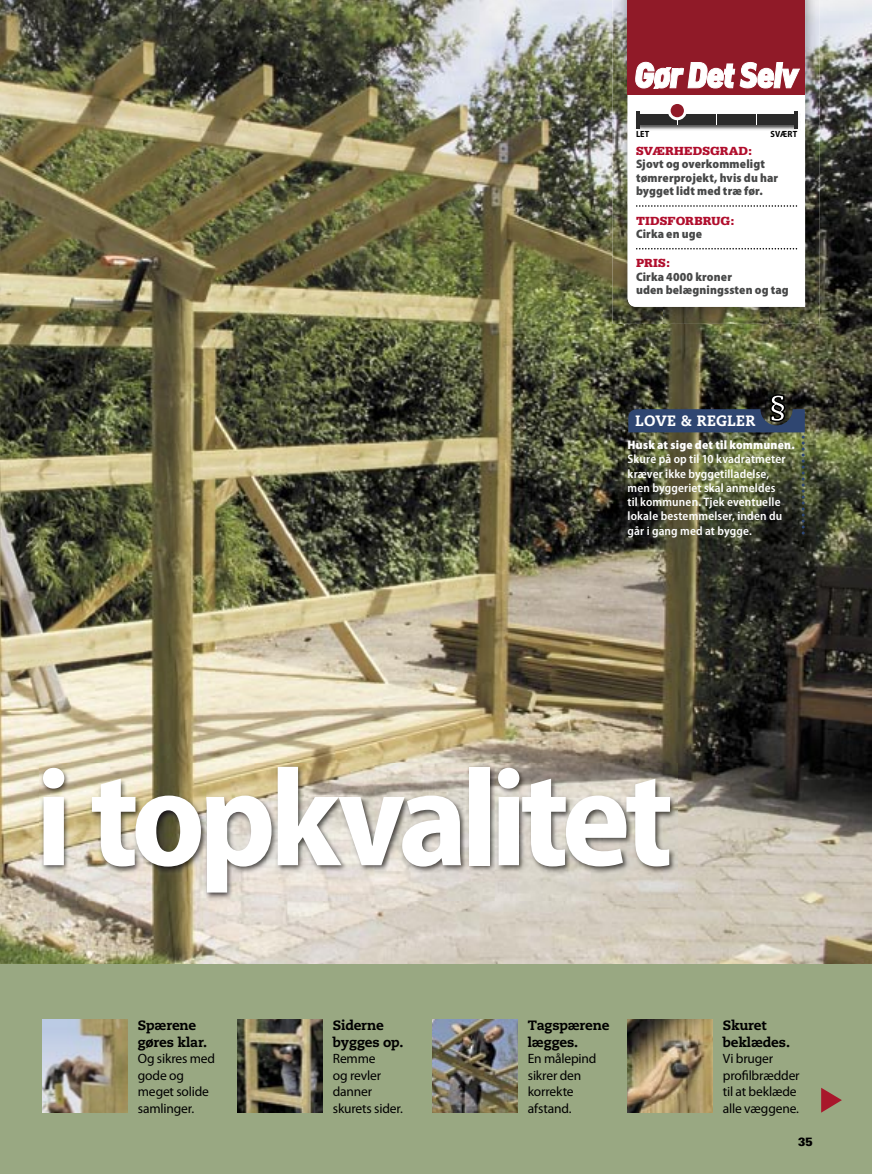
<style>
.page{position:relative;width:872px;height:1174px;background:#fff}
.page>*{position:absolute;margin:0;border:0;box-sizing:border-box;transform-origin:0 0}
.t1{font:700 semi-condensed 139.5px "Myriad Pro";letter-spacing:-.05em;color:#fff}
.t2{font:800 15px "Caecilia LT Std";letter-spacing:.02em;color:#fff}
.t3{font:13.5px/16.5px "Myriad Pro";letter-spacing:-.01em;color:#000}
.t4{font:800 13.5px/16.5px "Caecilia LT Std";letter-spacing:-.015em;color:#000}
.t5{font:900 12.75px "Serifa Std";color:#000}
.t6{font:900 12.45px "Serifa Std";letter-spacing:.005em;color:#b00d2c}
.t7{font:600 semi-condensed 12.3px/14.2px "Myriad Pro";letter-spacing:.01em;color:#fff}
.t8{font:900 semi-condensed 12.3px/13.5px "Myriad Pro";letter-spacing:.01em;color:#474848}
.t9{font:900 semi-condensed 12.3px "Myriad Pro";letter-spacing:.015em;color:#fff}
.t10{font:700 semi-condensed 9px "Myriad Pro";letter-spacing:.015em;color:#000}
</style>
<div class="page">
<img style="left:0;top:0;width:872px;height:964px">
<div style="left:0;top:964px;width:872px;height:210px;background:#99a882"></div>
<svg style="left:821px;top:1088px;width:21px;height:24px"></svg>
<img style="left:627px;top:1019px;width:85px;height:93px">
<img style="left:612px;top:0;width:52px;height:324px">
<img style="left:768px;top:0;width:51px;height:324px">
<img style="left:664px;top:307px;width:104px;height:17px">
<svg style="left:627px;top:95px;width:178px;height:212px"></svg>
<div style="left:627px;top:0;width:178px;height:95px;background:#901a28"></div>
<img style="left:634px;top:113px;width:166px;height:17px">
<div style="left:638px;top:115px;width:158px;height:10px;background:#2a2a2a"></div>
<hr style="left:636px;top:111px;width:3px;height:17px;background:#2a2a2a">
<svg style="left:716px;top:111px;width:1px;height:14px"></svg>
<svg style="left:756px;top:111px;width:1px;height:14px"></svg>
<hr style="left:794px;top:111px;width:3px;height:17px;background:#2a2a2a">
<svg style="left:667px;top:101px;width:20px;height:24px"></svg>
<img style="left:237px;top:1019px;width:85px;height:93px">
<img style="left:432px;top:1019px;width:85px;height:93px">
<img style="left:43px;top:1019px;width:85px;height:93px">
<svg style="left:628px;top:394px;width:177px;height:140px;background:#484e3e"></svg>
<svg style="left:636px;top:205px;width:161px;height:2px"></svg>
<svg style="left:636px;top:248px;width:161px;height:1px"></svg>
<img style="left:39px;top:763px;width:638px;height:137px">
<svg style="left:635px;top:62px;width:164px;height:26px"></svg>
<p class="t10" style="left:636px;top:128px;width:15px">LET</p>
<p class="t10" style="left:770px;top:128px;width:28px">SVÆRT</p>
<p class="t6" style="left:636px;top:143px;width:118px">SVÆRHEDSGRAD:</p>
<p class="t8" style="left:636px;top:158px;width:144px">Sjovt og overkommeligt tømrerprojekt, hvis du har bygget lidt med træ før.</p>
<p class="t6" style="left:636px;top:213px;width:100px">TIDSFORBRUG:</p>
<p class="t8" style="left:636px;top:227px;width:68px">Cirka en uge</p>
<p class="t6" style="left:636px;top:256px;width:35px">PRIS:</p>
<p class="t8" style="left:636px;top:270px;width:154px">Cirka 4000 kroner<br>uden belægningssten og tag</p>
<p class="t2" style="left:635px;top:412px;width:121px">LOVE &amp; REGLER</p>
<p class="t9" style="left:627px;top:438px;width:169px">Husk at sige det til kommunen.</p>
<p class="t7" style="left:627px;top:452px;width:159px">Skure på op til 10 kvadratmeter kræver ikke byggetilladelse, men byggeriet skal anmeldes til kommunen. Tjek eventuelle lokale bestemmelser, inden du går i gang med at bygge.</p>
<h1 class="t1" style="left:36px;top:740px;width:639px">i topkvalitet</h1>
<p class="t4" style="left:138px;top:1017px;width:71px">Spærene gøres klar.</p>
<p class="t3" style="left:138px;top:1050px;width:79px">Og sikres med gode og meget solide samlinger.</p>
<p class="t4" style="left:333px;top:1017px;width:72px">Siderne bygges op.</p>
<p class="t3" style="left:333px;top:1050px;width:71px">Remme<br>og revler danner skurets sider.</p>
<p class="t4" style="left:528px;top:1017px;width:83px">Tagspærene lægges.</p>
<p class="t3" style="left:528px;top:1050px;width:70px">En målepind sikrer den korrekte afstand.</p>
<p class="t4" style="left:723px;top:1017px;width:69px">Skuret beklædes.</p>
<p class="t3" style="left:723px;top:1050px;width:78px">Vi bruger profilbrædder til at beklæde alle væggene.</p>
<p class="t5" style="left:798px;top:1134px;width:16px">35</p>
</div>
